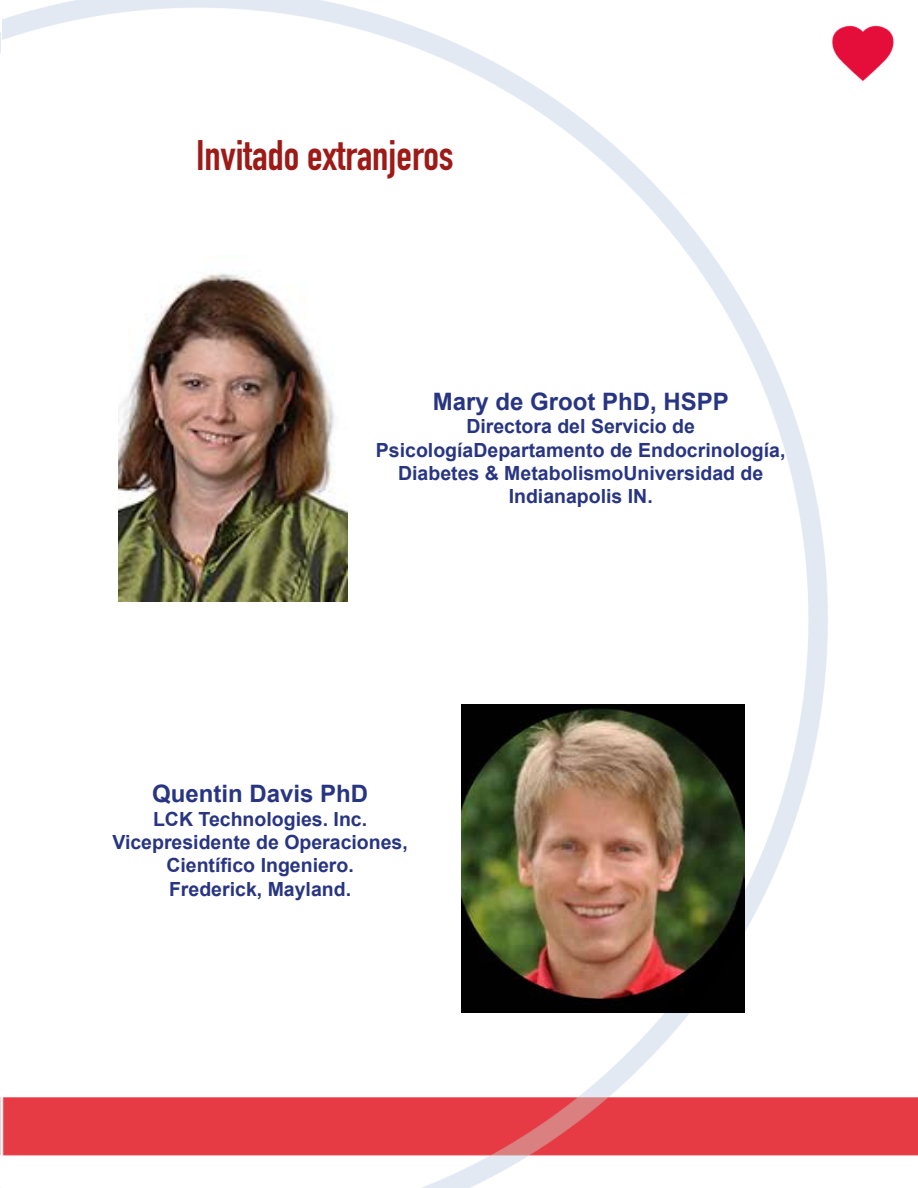
<style>
.page{position:relative;width:918px;height:1188px;background:#fff}
.page>*{position:absolute;margin:0;border:0;box-sizing:border-box;transform-origin:0 0}
.t1{font:700 42px "DIN Condensed";color:#9d1a16}
.t2{font:700 24px "Arial";color:#283583}
.t3{font:700 19.5px/23.4px "Arial";color:#283583;text-align:center}
</style>
<div class="page">
<img style="left:0;top:0;width:918px;height:1188px">
<img style="left:119px;top:255px;width:228px;height:347px">
<img style="left:461px;top:705px;width:283px;height:307px">
<h1 class="t1" style="left:196px;top:127px;width:259px">Invitado extranjeros</h1>
<p class="t2" style="left:433px;top:386px;width:298px">Mary de Groot PhD, HSPP</p>
<p class="t3" style="left:376px;top:415px;width:411px">Directora del Servicio de<br>PsicologíaDepartamento de Endocrinología,<br>Diabetes &amp; MetabolismoUniversidad de<br>Indianapolis IN.</p>
<p class="t2" style="left:152px;top:778px;width:218px">Quentin Davis PhD</p>
<p class="t3" style="left:112px;top:808px;width:297px">LCK Technologies. Inc.<br>Vicepresidente de Operaciones,<br>Científico Ingeniero.<br>Frederick, Mayland.</p>
</div>
